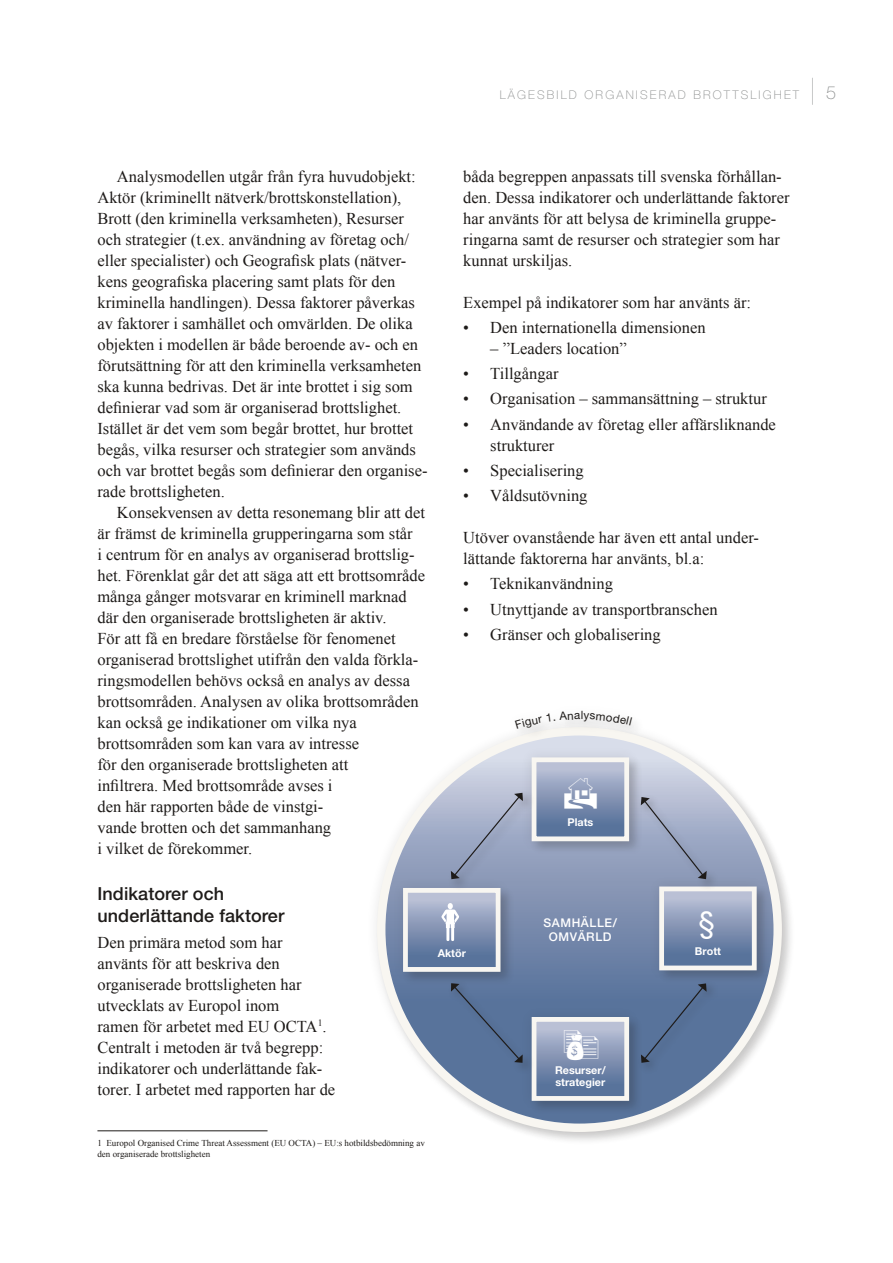
<style>
.page{position:relative;width:893px;height:1263px;background:#fff}
.page>*{position:absolute;margin:0;border:0;box-sizing:border-box;transform-origin:0 0}
.t1{font:29.7px "Arial";color:#fff}
.t2{font:200 27px "Helvetica Neue";color:#8b8d8d}
.t3{font:500 18px/21.6px "Helvetica Neue";letter-spacing:.005em;color:#1e1b19}
.t4{font:100 18px "Helvetica Neue";color:#8b8d8d}
.t5{font:16.5px/21px "Times New Roman";color:#1e1b19}
.t6{font:100 12px "Helvetica Neue";letter-spacing:.18em;color:#8b8d8d}
.t7{font:500 12px "Helvetica Neue";letter-spacing:.05em;color:#fff}
.t8{font:11.4px "Helvetica Neue";color:#1e1b19}
.t9{font:700 10.8px/12px "Helvetica Neue";color:#fff}
.t10{font:9px/10.8px "Times New Roman";color:#1e1b19}
</style>
<div class="page">
<hr style="left:97px;top:1130px;width:171px;height:1px;background:#1e1b19">
<div style="left:365px;top:715px;width:428px;height:428px;background:#1e1b19;opacity:.1"></div>
<svg style="left:381px;top:731px;width:397px;height:397px;background:#8d9db9"></svg>
<div style="left:529px;top:1015px;width:114px;height:100px;background:#577299"></div>
<div style="left:519px;top:1005px;width:121px;height:107px;background:#1e1b19;opacity:.1"></div>
<div style="left:534px;top:1019px;width:93px;height:79px;background:linear-gradient(to bottom,#c3c6da,#466490)"></div>
<div style="left:532px;top:1017px;width:97px;height:84px;border:5px solid #f8f6f1"></div>
<div style="left:401px;top:886px;width:114px;height:100px;background:#1e1b19;opacity:.2"></div>
<div style="left:391px;top:876px;width:120px;height:107px;background:#1e1b19;opacity:.1"></div>
<div style="left:405px;top:890px;width:93px;height:79px;background:linear-gradient(to bottom,#c3c6da,#466490)"></div>
<div style="left:403px;top:888px;width:97px;height:84px;border:5px solid #f8f6f1"></div>
<div style="left:529px;top:755px;width:114px;height:101px;background:#1e1b19;opacity:.2"></div>
<div style="left:519px;top:745px;width:121px;height:107px;background:#1e1b19;opacity:.1"></div>
<div style="left:534px;top:760px;width:93px;height:79px;background:linear-gradient(to bottom,#c2c5da,#46638f)"></div>
<div style="left:532px;top:757px;width:97px;height:84px;border:5px solid #f8f6f1"></div>
<div style="left:657px;top:884px;width:114px;height:101px;background:#1e1b19;opacity:.2"></div>
<div style="left:647px;top:874px;width:120px;height:107px;background:#1e1b19;opacity:.1"></div>
<div style="left:662px;top:889px;width:92px;height:79px;background:linear-gradient(to bottom,#c2c6da,#46648f)"></div>
<div style="left:659px;top:886px;width:98px;height:84px;border:5px solid #f8f6f1"></div>
<div style="left:637px;top:793px;width:81px;height:98px;background:#1e1b19;opacity:.3"></div>
<svg style="left:641px;top:797px;width:66px;height:82px;background:#9aa4be"></svg>
<div style="left:447px;top:789px;width:87px;height:101px;background:#1e1b19;opacity:.3"></div>
<svg style="left:451px;top:793px;width:72px;height:86px;background:#9ca6bf"></svg>
<div style="left:447px;top:979px;width:88px;height:95px;background:#1e1b19;opacity:.3"></div>
<div style="left:451px;top:983px;width:72px;height:80px;background:#58739b"></div>
<div style="left:637px;top:979px;width:81px;height:95px;background:#58739b"></div>
<svg style="left:641px;top:983px;width:66px;height:80px"></svg>
<div style="left:512px;top:708px;width:133px;height:32px;background:#1e1b19;opacity:.2"></div>
<div style="left:503px;top:698px;width:138px;height:38px;background:#1e1b19;opacity:.1"></div>
<svg style="left:441px;top:902px;width:18px;height:39px"></svg>
<svg style="left:564px;top:1029px;width:34px;height:31px"></svg>
<svg style="left:564px;top:778px;width:33px;height:31px"></svg>
<svg style="left:515px;top:711px;width:58px;height:17px"></svg>
<svg style="left:584px;top:713px;width:48px;height:12px"></svg>
<p class="t6" style="left:500px;top:88px;width:301px">LÄGESBILD ORGANISERAD BROTTSLIGHET</p>
<h2 class="t2" style="left:810px;top:74px;width:7px">|</h2>
<p class="t4" style="left:826px;top:82px;width:12px">5</p>
<p class="t5" style="left:97px;top:165px;width:332px;text-indent:20px">Analysmodellen utgår från fyra huvudobjekt:<br>Aktör (kriminellt nätverk/brottskonstellation), Brott (den kriminella verksamheten), Resurser och strategier (t.ex. användning av företag och/ eller specialister) och Geografisk plats (nätver&shy;kens geografiska placering samt plats för den kriminella handlingen). Dessa faktorer påverkas av faktorer i samhället och omvärlden. De olika objekten i modellen är både beroende av- och en förutsättning för att den kriminella verksamheten ska kunna bedrivas. Det är inte brottet i sig som definierar vad som är organiserad brottslighet.<br>Istället är det vem som begår brottet, hur brottet begås, vilka resurser och strategier som används och var brottet begås som definierar den organise&shy;rade brottsligheten.</p>
<p class="t5" style="left:97px;top:501px;width:329px;text-indent:20px">Konsekvensen av detta resonemang blir att det är främst de kriminella grupperingarna som står<br>i centrum för en analys av organiserad brottslig&shy;het. Förenklat går det att säga att ett brottsområde många gånger motsvarar en kriminell marknad där den organiserade brottsligheten är aktiv.<br>För att få en bredare förståelse för fenomenet organiserad brottslighet utifrån den valda förkla&shy;ringsmodellen behövs också en analys av dessa brottsområden. Analysen av olika brottsområden kan också ge indikationer om vilka nya brottsområden som kan vara av intresse<br>för den organiserade brottsligheten att<br>infiltrera. Med brottsområde avses i<br>den här rapporten både de vinstgi-<br>vande brotten och det sammanhang<br>i vilket de förekommer.</p>
<p class="t3" style="left:97px;top:883px;width:188px">Indikatorer och underlättande faktorer</p>
<p class="t5" style="left:97px;top:931px;width:239px">Den primära metod som har använts för att beskriva den organiserade brottsligheten har utvecklats av Europol inom<br>ramen för arbetet med EU OCTA<sup>1</sup>.<br>Centralt i metoden är två begrepp: indikatorer och underlättande fak&shy;torer. I arbetet med rapporten har de</p>
<p class="t5" style="left:463px;top:165px;width:328px">båda begreppen anpassats till svenska förhållan&shy;den. Dessa indikatorer och underlättande faktorer har använts för att belysa de kriminella gruppe&shy;ringarna samt de resurser och strategier som har kunnat urskiljas.</p>
<p class="t5" style="left:463px;top:291px;width:289px">Exempel på indikatorer som har använts är:</p>
<p class="t5" style="left:463px;top:316px;width:244px">• Den internationella dimensionen</p>
<p class="t5" style="left:490px;top:338px;width:138px">– ”Leaders location”</p>
<p class="t5" style="left:463px;top:363px;width:97px">• Tillgångar</p>
<p class="t5" style="left:463px;top:388px;width:305px">• Organisation – sammansättning – struktur</p>
<p class="t5" style="left:490px;top:413px;width:287px;text-indent:-27px">• Användande av företag eller affärsliknande strukturer</p>
<p class="t5" style="left:463px;top:459px;width:122px">• Specialisering</p>
<p class="t5" style="left:463px;top:485px;width:126px">• Våldsutövning</p>
<p class="t5" style="left:463px;top:527px;width:297px">Utöver ovanstående har även ett antal under&shy;lättande faktorerna har använts, bl.a:</p>
<p class="t5" style="left:463px;top:573px;width:151px">• Teknikanvändning</p>
<p class="t5" style="left:463px;top:598px;width:256px">• Utnyttjande av transportbranschen</p>
<p class="t5" style="left:463px;top:623px;width:199px">• Gränser och globalisering</p>
<p class="t8" style="left:574px;top:708px;width:11px">al</p>
<p class="t9" style="left:567px;top:816px;width:27px">Plats</p>
<p class="t9" style="left:438px;top:947px;width:30px">Aktör</p>
<p class="t7" style="left:543px;top:915px;width:75px">SAMHÄLLE/</p>
<h1 class="t1" style="left:699px;top:903px;width:18px">§</h1>
<p class="t7" style="left:549px;top:930px;width:64px">OMVÄRLD</p>
<p class="t9" style="left:555px;top:1064px;width:52px">Resurser/ strategier</p>
<p class="t9" style="left:695px;top:945px;width:28px">Brott</p>
<p class="t10" style="left:97px;top:1137px;width:329px">1 Europol Organised Crime Threat Assessment (EU OCTA) – EU:s hotbildsbedömning av den organiserade brottsligheten</p>
</div>
